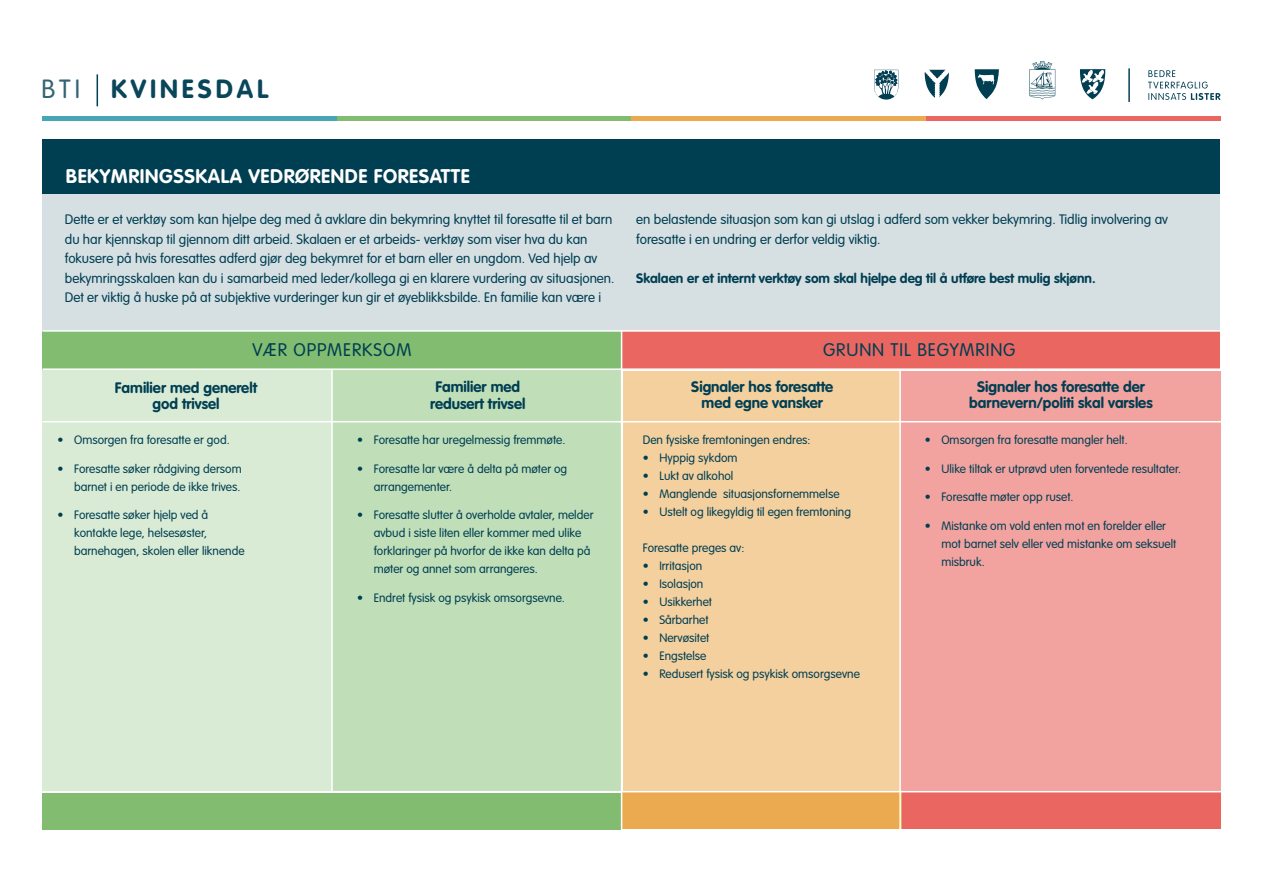
<style>
.page{position:relative;width:1263px;height:893px;background:#fff}
.page>*{position:absolute;margin:0;border:0;box-sizing:border-box;transform-origin:0 0}
.t1{font:700 25.95px "VAG Rounded";letter-spacing:.15em;color:#0a4659}
.t2{font:700 19.5px "VAG Rounded";letter-spacing:.03em;color:#fff}
.t3{font:300 18px "VAG Rounded";letter-spacing:.05em;color:#003e52}
.t4{font:700 15px "VAG Rounded";color:#003e52}
.t5{font:300 13.5px/19.5px "VAG Rounded";color:#003e52}
.t6{font:700 13.5px "VAG Rounded";color:#003e52}
.t7{font:300 12px/18px "VAG Rounded";color:#003e52}
.s1{font-weight:300;color:#336474}
</style>
<div class="page">
<div style="left:332px;top:371px;width:290px;height:421px;background:#c0deb8"></div>
<div style="left:899px;top:371px;width:321px;height:424px;background:#f2a3a0"></div>
<div style="left:43px;top:194px;width:1177px;height:138px;background:#d6e0e3"></div>
<div style="left:43px;top:793px;width:578px;height:36px;background:#82bc71"></div>
<div style="left:43px;top:371px;width:289px;height:421px;background:#d9ebd4"></div>
<div style="left:623px;top:371px;width:276px;height:424px;background:#f4d09f"></div>
<div style="left:622px;top:793px;width:279px;height:36px;background:#ebaa50"></div>
<div style="left:901px;top:793px;width:319px;height:36px;background:#ea6660"></div>
<div style="left:621px;top:332px;width:598px;height:38px;background:#ea6660"></div>
<div style="left:43px;top:332px;width:578px;height:38px;background:#82bc71"></div>
<svg style="left:924px;top:70px;width:25px;height:28px"></svg>
<svg style="left:874px;top:70px;width:24px;height:30px"></svg>
<svg style="left:1029px;top:61px;width:26px;height:39px"></svg>
<hr style="left:1128px;top:68px;width:2px;height:34px;background:#003e52">
<svg style="left:1148px;top:70px;width:72px;height:30px"></svg>
<svg style="left:1080px;top:69px;width:25px;height:30px"></svg>
<svg style="left:975px;top:69px;width:24px;height:30px"></svg>
<div style="left:43px;top:139px;width:1177px;height:55px;background:#003e52"></div>
<hr style="left:43px;top:116px;width:294px;height:4px;background:#46a6b4">
<hr style="left:337px;top:116px;width:294px;height:4px;background:#82bc71">
<hr style="left:631px;top:116px;width:294px;height:4px;background:#ebaa50">
<hr style="left:926px;top:116px;width:294px;height:4px;background:#ea6660">
<hr style="left:97px;top:74px;width:1px;height:32px;background:#003e52">
<hr style="left:43px;top:330px;width:1189px;height:2px;background:#fff">
<hr style="left:43px;top:368px;width:1189px;height:2px;background:#fff">
<hr style="left:43px;top:421px;width:1189px;height:1px;background:#fff">
<hr style="left:43px;top:791px;width:1189px;height:1px;background:#fff">
<hr style="left:331px;top:370px;width:2px;height:422px;background:#fff">
<hr style="left:899px;top:370px;width:2px;height:469px;background:#fff">
<hr style="left:621px;top:331px;width:1px;height:508px;background:#fff">
<p class="t1" style="left:41px;top:74px;width:228px"><span class="s1">BTI</span> KVINESDAL</p>
<p class="t2" style="left:66px;top:165px;width:405px">BEKYMRINGSSKALA VEDRØRENDE FORESATTE</p>
<p class="t5" style="left:65px;top:210px;width:551px">Dette er et verktøy som kan hjelpe deg med å avklare din bekymring knyttet til foresatte til et barn du har kjennskap til gjennom ditt arbeid. Skalaen er et arbeids- verktøy som viser hva du kan fokusere på hvis foresattes adferd gjør deg bekymret for et barn eller en ungdom. Ved hjelp av bekymringsskalaen kan du i samarbeid med leder/kollega gi en klarere vurdering av situasjonen.<br>Det er viktig å huske på at subjektive vurderinger kun gir et øyeblikksbilde. En familie kan være i</p>
<p class="t5" style="left:636px;top:210px;width:533px">en belastende situasjon som kan gi utslag i adferd som vekker bekymring. Tidlig involvering av foresatte i en undring er derfor veldig viktig.</p>
<p class="t6" style="left:636px;top:270px;width:461px">Skalaen er et internt verktøy som skal hjelpe deg til å utføre best mulig skjønn.</p>
<p class="t3" style="left:252px;top:340px;width:160px">VÆR OPPMERKSOM</p>
<p class="t3" style="left:823px;top:340px;width:194px">GRUNN TIL BEGYMRING</p>
<p class="t4" style="left:115px;top:379px;width:144px">Familier med generelt</p>
<p class="t4" style="left:152px;top:395px;width:69px">god trivsel</p>
<p class="t7" style="left:58px;top:431px;width:174px">• Omsorgen fra foresatte er god.</p>
<p class="t7" style="left:58px;top:459px;width:186px;text-align:right">• Foresatte søker rådgiving dersom barnet i en periode de ikke trives.</p>
<p class="t7" style="left:74px;top:506px;width:172px;text-indent:-16px">• Foresatte søker hjelp ved å kontakte lege, helsesøster, barnehagen, skolen eller liknende</p>
<p class="t4" style="left:436px;top:378px;width:86px">Familier med</p>
<p class="t4" style="left:430px;top:394px;width:97px">redusert trivsel</p>
<p class="t7" style="left:357px;top:431px;width:210px">• Foresatte har uregelmessig fremmøte.</p>
<p class="t7" style="left:374px;top:459px;width:195px;text-indent:-16px">• Foresatte lar være å delta på møter og arrangementer.</p>
<p class="t7" style="left:374px;top:506px;width:221px;text-indent:-16px">• Foresatte slutter å overholde avtaler, melder avbud i siste liten eller kommer med ulike forklaringer på hvorfor de ikke kan delta på møter og annet som arrangeres.</p>
<p class="t7" style="left:357px;top:588px;width:209px">• Endret fysisk og psykisk omsorgsevne.</p>
<p class="t4" style="left:691px;top:378px;width:143px">Signaler hos foresatte</p>
<p class="t4" style="left:701px;top:394px;width:123px">med egne vansker</p>
<p class="t7" style="left:643px;top:431px;width:169px">Den fysiske fremtoningen endres:</p>
<p class="t7" style="left:643px;top:449px;width:96px">• Hyppig sykdom</p>
<p class="t7" style="left:643px;top:467px;width:92px">• Lukt av alkohol</p>
<p class="t7" style="left:643px;top:485px;width:198px">• Manglende situasjonsfornemmelse</p>
<p class="t7" style="left:643px;top:503px;width:210px">• Ustelt og likegyldig til egen fremtoning</p>
<p class="t7" style="left:643px;top:539px;width:103px">Foresatte preges av:</p>
<p class="t7" style="left:643px;top:557px;width:61px">• Irritasjon</p>
<p class="t7" style="left:643px;top:575px;width:62px">• Isolasjon</p>
<p class="t7" style="left:643px;top:593px;width:71px">• Usikkerhet</p>
<p class="t7" style="left:643px;top:611px;width:67px">• Sårbarhet</p>
<p class="t7" style="left:643px;top:629px;width:68px">• Nervøsitet</p>
<p class="t7" style="left:643px;top:647px;width:65px">• Engstelse</p>
<p class="t7" style="left:643px;top:665px;width:219px">• Redusert fysisk og psykisk omsorgsevne</p>
<p class="t4" style="left:977px;top:378px;width:169px">Signaler hos foresatte der</p>
<p class="t4" style="left:969px;top:394px;width:185px">barnevern/politi skal varsles</p>
<p class="t7" style="left:925px;top:431px;width:204px">• Omsorgen fra foresatte mangler helt.</p>
<p class="t7" style="left:925px;top:459px;width:258px">• Ulike tiltak er utprøvd uten forventede resultater.</p>
<p class="t7" style="left:925px;top:488px;width:150px">• Foresatte møter opp ruset.</p>
<p class="t7" style="left:941px;top:516px;width:236px;text-indent:-16px">• Mistanke om vold enten mot en forelder eller mot barnet selv eller ved mistanke om seksuelt misbruk.</p>
</div>
